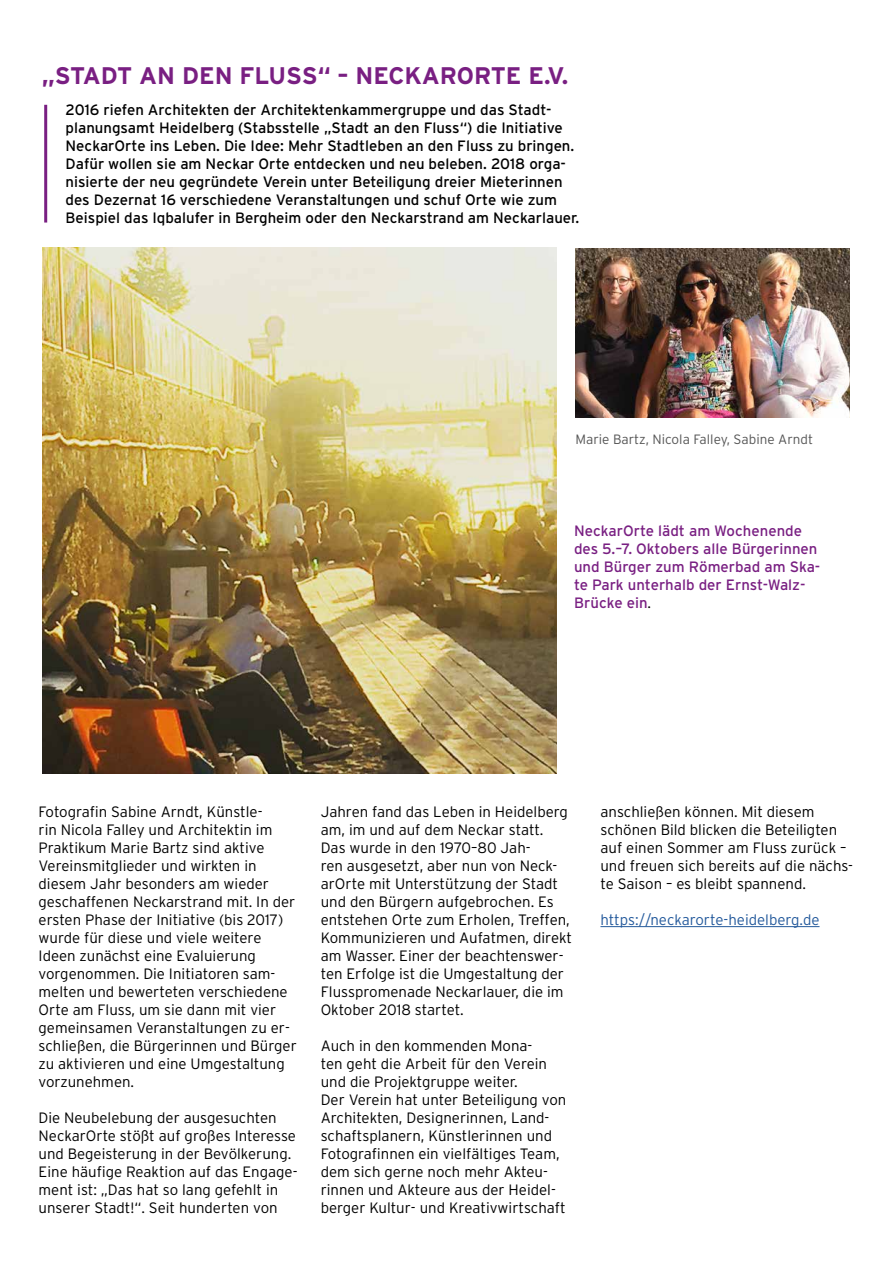
<style>
.page{position:relative;width:893px;height:1263px;background:#fff}
.page>*{position:absolute;margin:0;border:0;box-sizing:border-box;transform-origin:0 0}
.t1{font:700 24px "Interstate";color:#791f82}
.t2{font:300 15px/18px "Interstate";color:#000}
.t3{font:15px/18px "Interstate";color:#000}
.t4{font:15px/18px "Interstate";color:#791f82}
.t5{font:300 15px "Interstate";color:#245a9c}
.t6{font:300 13.5px "Interstate";color:#565656}
.s1{font-weight:300;color:#000}
</style>
<div class="page">
<hr style="left:44px;top:105px;width:3px;height:118px;background:#791f82">
<img style="left:575px;top:248px;width:275px;height:169px">
<hr style="left:600px;top:926px;width:219px;height:1px;background:#245a9c">
<img style="left:43px;top:248px;width:514px;height:525px">
<h1 class="t1" style="left:42px;top:61px;width:528px">„STADT AN DEN FLUSS“ – NECKARORTE E.V.</h1>
<p class="t3" style="left:66px;top:100px;width:515px">2016 riefen Architekten der Architektenkammergruppe und das Stadt&shy;planungsamt Heidelberg (Stabsstelle „Stadt an den Fluss“) die Initiative NeckarOrte ins Leben. Die Idee: Mehr Stadtleben an den Fluss zu bringen.<br>Dafür wollen sie am Neckar Orte entdecken und neu beleben. 2018 orga&shy;nisierte der neu gegründete Verein unter Beteiligung dreier Mieterinnen des Dezernat 16 verschiedene Veranstaltungen und schuf Orte wie zum Beispiel das Iqbalufer in Bergheim oder den Neckarstrand am Neckarlauer.</p>
<p class="t6" style="left:575px;top:431px;width:239px">Marie Bartz, Nicola Falley, Sabine Arndt</p>
<p class="t4" style="left:574px;top:521px;width:248px">NeckarOrte lädt am Wochenende des 5.–7. Oktobers alle Bürgerinnen und Bürger zum Römerbad am Ska&shy;te Park unterhalb der Ernst-Walz-<br>Brücke ein<span class="s1">.</span></p>
<p class="t2" style="left:39px;top:802px;width:260px">Fotografin Sabine Arndt, Künstle-<br>rin Nicola Falley und Architektin im Praktikum Marie Bartz sind aktive Vereinsmitglieder und wirkten in diesem Jahr besonders am wieder geschaffenen Neckarstrand mit. In der ersten Phase der Initiative (bis 2017) wurde für diese und viele weitere Ideen zunächst eine Evaluierung vorgenommen. Die Initiatoren sam&shy;melten und bewerteten verschiedene Orte am Fluss, um sie dann mit vier gemeinsamen Veranstaltungen zu er&shy;schließen, die Bürgerinnen und Bürger zu aktivieren und eine Umgestaltung vorzunehmen.</p>
<p class="t2" style="left:39px;top:1108px;width:260px">Die Neubelebung der ausgesuchten NeckarOrte stößt auf großes Interesse und Begeisterung in der Bevölkerung.<br>Eine häufige Reaktion auf das Engage&shy;ment ist: „Das hat so lang gefehlt in unserer Stadt!“. Seit hunderten von</p>
<p class="t2" style="left:321px;top:802px;width:253px">Jahren fand das Leben in Heidelberg am, im und auf dem Neckar statt.<br>Das wurde in den 1970–80 Jah-<br>ren ausgesetzt, aber nun von Neck&shy;arOrte mit Unterstützung der Stadt und den Bürgern aufgebrochen. Es entstehen Orte zum Erholen, Treffen, Kommunizieren und Aufatmen, direkt am Wasser. Einer der beachtenswer&shy;ten Erfolge ist die Umgestaltung der Flusspromenade Neckarlauer, die im Oktober 2018 startet.</p>
<p class="t2" style="left:321px;top:1036px;width:247px">Auch in den kommenden Mona-<br>ten geht die Arbeit für den Verein und die Projektgruppe weiter.<br>Der Verein hat unter Beteiligung von Architekten, Designerinnen, Land&shy;schaftsplanern, Künstlerinnen und Fotografinnen ein vielfältiges Team, dem sich gerne noch mehr Akteu&shy;rinnen und Akteure aus der Heidel&shy;berger Kultur- und Kreativwirtschaft</p>
<p class="t2" style="left:600px;top:802px;width:254px">anschließen können. Mit diesem schönen Bild blicken die Beteiligten auf einen Sommer am Fluss zurück – und freuen sich bereits auf die nächs&shy;te Saison – es bleibt spannend.</p>
<p class="t5" style="left:600px;top:910px;width:221px">https://neckarorte-heidelberg.de</p>
</div>
